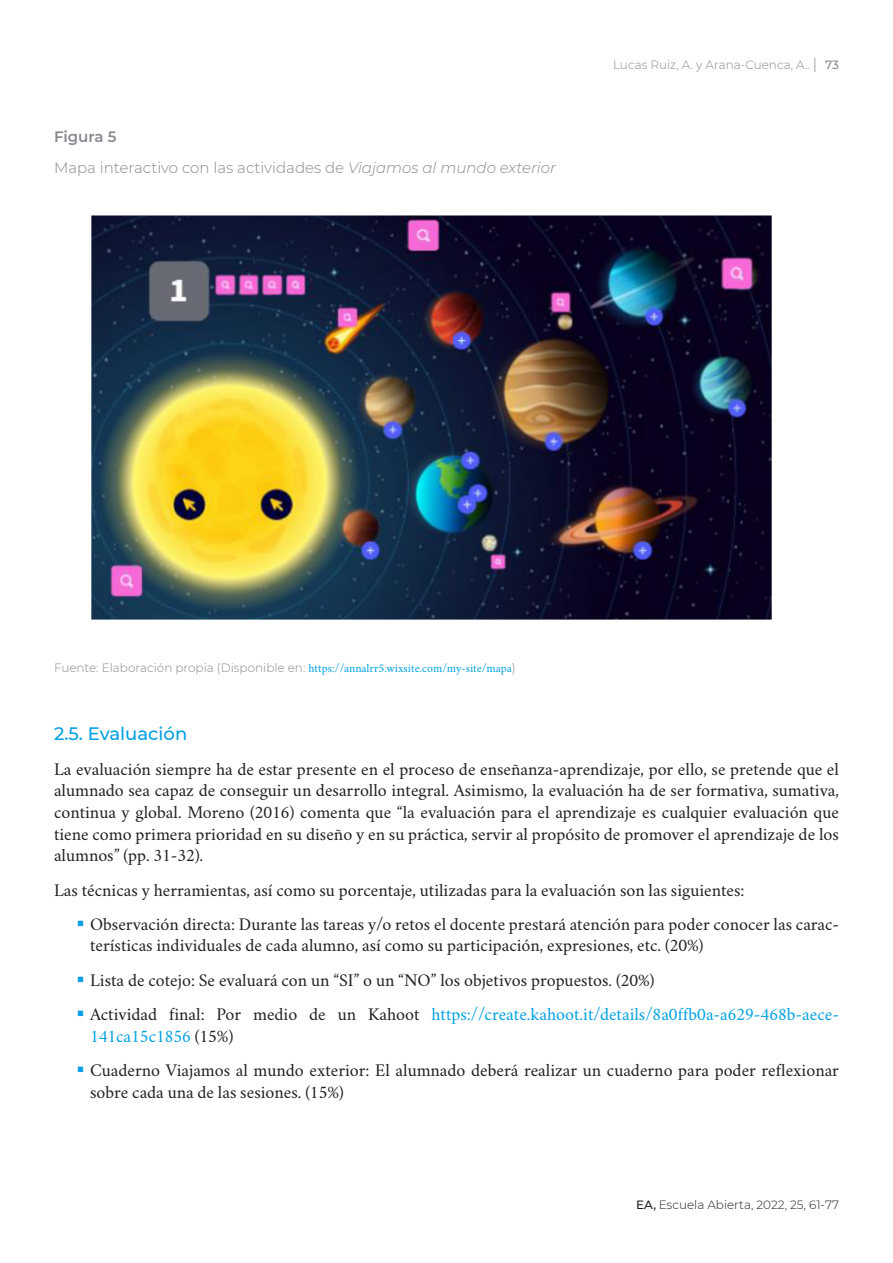
<style>
.page{position:relative;width:893px;height:1263px;background:#fff}
.page>*{position:absolute;margin:0;border:0;box-sizing:border-box;transform-origin:0 0}
.Cuerpo{font:18px/21.6px "Crimson";color:#231f20}
.t1{font:18px/21.6px "Crimson";color:#00a1e3}
.encabezado2{font:500 18px "Montserrat";color:#00a1e3}
.tabla_2{font:300 15px "Montserrat";color:#86898f}
.tabla1{font:600 15px "Montserrat";color:#86898f}
.tabla_pie{font:12px "Crimson";color:#00a1e3}
.t2{font:300 12px "Montserrat";color:#86898f}
.t3{font:300 12px "Montserrat";color:#231f20}
.s1{font-style:italic}
.s2{font-size:15px}
.s3{font-weight:500}
.s4{font-family:"Montserrat";font-weight:300;color:#86898f}
.s5{color:#00a1e3}
.s6{color:#231f20}
</style>
<div class="page">
<img style="left:91px;top:215px;width:681px;height:405px">
<p class="tabla1" style="left:54px;top:126px;width:64px">Figura 5</p>
<p class="tabla_2" style="left:54px;top:157px;width:503px">Mapa interactivo con las actividades de <span class="s1">Viajamos al mundo exterior</span></p>
<p class="t2" style="left:613px;top:56px;width:227px">Lucas Ruiz, A. y Arana-Cuenca, A.. <span class="s2">|</span> <span class="s3">73</span></p>
<p class="tabla_pie" style="left:54px;top:658px;width:463px"><span class="s4">Fuente: Elaboración propia (Disponible en:</span> https://annalrr5.wixsite.com/my-site/mapa<span class="s4">)</span></p>
<p class="encabezado2" style="left:54px;top:721px;width:135px">2.5. Evaluación</p>
<p class="Cuerpo" style="left:54px;top:756px;width:786px;text-align:justify">La evaluación siempre ha de estar presente en el proceso de enseñanza-aprendizaje, por ello, se pretende que el alumnado sea capaz de conseguir un desarrollo integral. Asimismo, la evaluación ha de ser formativa, sumativa, continua y global. Moreno (2016) comenta que “la evaluación para el aprendizaje es cualquier evaluación que tiene como primera prioridad en su diseño y en su práctica, servir al propósito de promover el aprendizaje de los alumnos” (pp. 31-32).</p>
<p class="Cuerpo" style="left:54px;top:877px;width:692px">Las técnicas y herramientas, así como su porcentaje, utilizadas para la evaluación son las siguientes:</p>
<p class="Cuerpo" style="left:90px;top:911px;width:750px;text-indent:-14px"><span class="s5">▪</span> Observación directa: Durante las tareas y/o retos el docente prestará atención para poder conocer las carac&shy;terísticas individuales de cada alumno, así como su participación, expresiones, etc. (20%)</p>
<p class="Cuerpo" style="left:76px;top:967px;width:579px"><span class="s5">▪</span> Lista de cotejo: Se evaluará con un “SI” o un “NO” los objetivos propuestos. (20%)</p>
<p class="t1" style="left:90px;top:1001px;width:750px;text-indent:-14px">▪ <span class="s6">Actividad final: Por medio de un Kahoot</span> https://create.kahoot.it/details/8a0ffb0a-a629-468b-aece-<br>141ca15c1856 <span class="s6">(15%)</span></p>
<p class="Cuerpo" style="left:90px;top:1057px;width:750px;text-indent:-14px"><span class="s5">▪</span> Cuaderno Viajamos al mundo exterior: El alumnado deberá realizar un cuaderno para poder reflexionar sobre cada una de las sesiones. (15%)</p>
<p class="t3" style="left:636px;top:1196px;width:204px"><span class="s3">EA,</span> Escuela Abierta, 2022, 25, 61-77</p>
</div>
